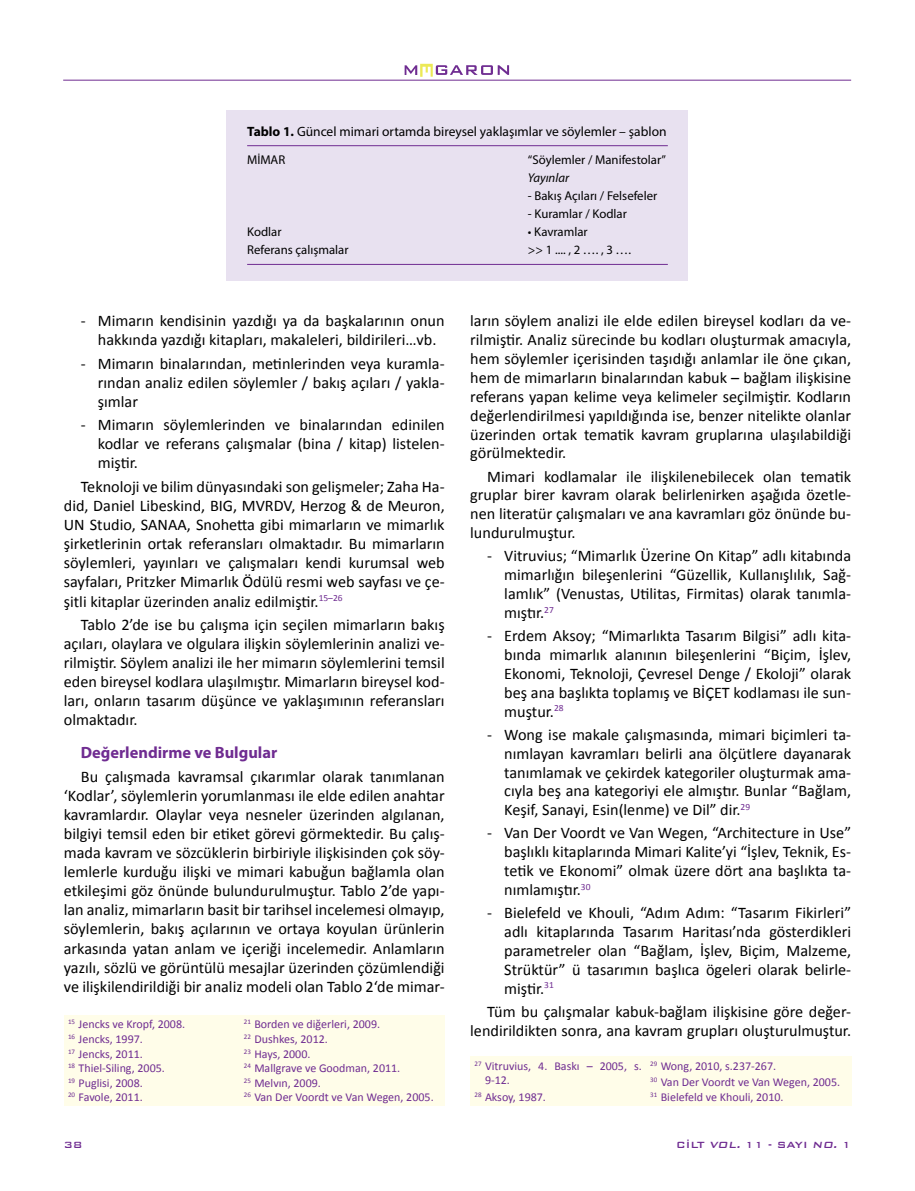
<style>
.page{position:relative;width:915px;height:1191px;background:#fff}
.page>*{position:absolute;margin:0;border:0;box-sizing:border-box;transform-origin:0 0}
.t1{font:700 16.35px "Myriad Pro";color:#6f2c91}
.t2{font:16.2px/18.9px "Calibri";color:#000;text-align:justify}
.t3{font:13.5px "Myriad Pro";color:#000}
.t4{font:12.75px "Myriad Pro";color:#000}
.t5{font:italic 12.75px "Myriad Pro";color:#000}
.t6{font:12px/14.5px "Calibri";color:#6f2c91}
.t7{font:500 12px "Bank Gothic BT";color:#6f2c91}
.s1{font-weight:700}
.s2{font-style:italic}
</style>
<div class="page">
<svg style="left:404px;top:64px;width:105px;height:13px"></svg>
<hr style="left:63px;top:80px;width:787px;height:1px;background:#6f2c91">
<div style="left:227px;top:111px;width:460px;height:170px;background:#e8e1f0"></div>
<hr style="left:247px;top:145px;width:420px;height:1px;background:#6f2c91">
<hr style="left:247px;top:264px;width:420px;height:1px;background:#6f2c91">
<div style="left:64px;top:1015px;width:175px;height:90px;background:#fffde9"></div>
<div style="left:470px;top:1056px;width:175px;height:49px;background:#fffde9"></div>
<div style="left:239px;top:1015px;width:205px;height:90px;background:#fffde9"></div>
<div style="left:645px;top:1056px;width:205px;height:49px;background:#fffde9"></div>
<p class="t3" style="left:247px;top:123px;width:421px"><span class="s1">Tablo 1.</span> Güncel mimari ortamda bireysel yaklaşımlar ve söylemler – şablon</p>
<p class="t4" style="left:247px;top:152px;width:40px">MİMAR</p>
<p class="t4" style="left:527px;top:152px;width:140px">“Söylemler / Manifestolar”</p>
<p class="t5" style="left:527px;top:170px;width:43px">Yayınlar</p>
<p class="t4" style="left:527px;top:188px;width:131px">- Bakış Açıları / Felsefeler</p>
<p class="t4" style="left:527px;top:206px;width:100px">- Kuramlar / Kodlar</p>
<p class="t4" style="left:247px;top:224px;width:36px">Kodlar</p>
<p class="t4" style="left:527px;top:224px;width:61px">• Kavramlar</p>
<p class="t4" style="left:247px;top:242px;width:103px">Referans çalışmalar</p>
<p class="t4" style="left:527px;top:242px;width:105px">&gt;&gt; 1 .... , 2 …. , 3 ….</p>
<p class="t2" style="left:81px;top:310px;width:365px;text-align:center">- Mimarın kendisinin yazdığı ya da başkalarının onun hakkında yazdığı kitapları, makaleleri, bildirileri…vb.</p>
<p class="t2" style="left:98px;top:353px;width:348px;text-indent:-17px">- Mimarın binalarından, metinlerinden veya kuramla&shy;rından analiz edilen söylemler / bakış açıları / yakla&shy;şımlar</p>
<p class="t2" style="left:98px;top:414px;width:348px;text-indent:-17px">- Mimarın söylemlerinden ve binalarından edinilen kodlar ve referans çalışmalar (bina / kitap) listelen&shy;miştir.</p>
<p class="t2" style="left:64px;top:476px;width:382px;text-indent:17px">Teknoloji ve bilim dünyasındaki son gelişmeler; Zaha Ha&shy;did, Daniel Libeskind, BIG, MVRDV, Herzog &amp; de Meuron, UN Studio, SANAA, Snohetta gibi mimarların ve mimarlık şirketlerinin ortak referansları olmaktadır. Bu mimarların söylemleri, yayınları ve çalışmaları kendi kurumsal web sayfaları, Pritzker Mimarlık Ödülü resmi web sayfası ve çe&shy;şitli kitaplar üzerinden analiz edilmiştir.<sup>15–26</sup></p>
<p class="t2" style="left:64px;top:614px;width:382px;text-indent:17px">Tablo 2’de ise bu çalışma için seçilen mimarların bakış açıları, olaylara ve olgulara ilişkin söylemlerinin analizi ve&shy;rilmiştir. Söylem analizi ile her mimarın söylemlerini temsil eden bireysel kodlara ulaşılmıştır. Mimarların bireysel kod&shy;ları, onların tasarım düşünce ve yaklaşımının referansları olmaktadır.</p>
<p class="t1" style="left:81px;top:742px;width:198px">Değerlendirme ve Bulgular</p>
<p class="t2" style="left:64px;top:766px;width:382px;text-indent:17px">Bu çalışmada kavramsal çıkarımlar olarak tanımlanan ‘Kodlar’, söylemlerin yorumlanması ile elde edilen anahtar kavramlardır. Olaylar veya nesneler üzerinden algılanan, bilgiyi temsil eden bir etiket görevi görmektedir. Bu çalış&shy;mada kavram ve sözcüklerin birbiriyle ilişkisinden çok söy&shy;lemlerle kurduğu ilişki ve mimari kabuğun bağlamla olan etkileşimi göz önünde bulundurulmuştur. Tablo 2’de yapı&shy;lan analiz, mimarların basit bir tarihsel incelemesi olmayıp, söylemlerin, bakış açılarının ve ortaya koyulan ürünlerin arkasında yatan anlam ve içeriği incelemedir. Anlamların yazılı, sözlü ve görüntülü mesajlar üzerinden çözümlendiği ve ilişkilendirildiği bir analiz modeli olan Tablo 2‘de mimar-</p>
<p class="t6" style="left:68px;top:1016px;width:118px"><sup>15</sup> Jencks ve Kropf, 2008.<br><sup>16</sup> Jencks, 1997.<br><sup>17</sup> Jencks, 2011.<br><sup>18</sup> Thiel-Siling, 2005.<br><sup>19</sup> Puglisi, 2008.<br><sup>20</sup> Favole, 2011.</p>
<p class="t6" style="left:244px;top:1016px;width:191px"><sup>21</sup> Borden ve diğerleri, 2009.<br><sup>22</sup> Dushkes, 2012.<br><sup>23</sup> Hays, 2000.<br><sup>24</sup> Mallgrave ve Goodman, 2011.<br><sup>25</sup> Melvın, 2009.<br><sup>26</sup> Van Der Voordt ve Van Wegen, 2005.</p>
<p class="t2" style="left:470px;top:311px;width:382px">ların söylem analizi ile elde edilen bireysel kodları da ve&shy;rilmiştir. Analiz sürecinde bu kodları oluşturmak amacıyla, hem söylemler içerisinden taşıdığı anlamlar ile öne çıkan, hem de mimarların binalarından kabuk – bağlam ilişkisine referans yapan kelime veya kelimeler seçilmiştir. Kodların değerlendirilmesi yapıldığında ise, benzer nitelikte olanlar üzerinden ortak tematik kavram gruplarına ulaşılabildiği görülmektedir.</p>
<p class="t2" style="left:470px;top:466px;width:382px;text-indent:17px">Mimari kodlamalar ile ilişkilenebilecek olan tematik gruplar birer kavram olarak belirlenirken aşağıda özetle&shy;nen literatür çalışmaları ve ana kavramları göz önünde bu&shy;lundurulmuştur.</p>
<p class="t2" style="left:504px;top:546px;width:348px;text-indent:-17px">- Vitruvius; “Mimarlık Üzerine On Kitap” adlı kitabında mimarlığın bileşenlerini “Güzellik, Kullanışlılık, Sağ&shy;lamlık” (Venustas, Utilitas, Firmitas) olarak tanımla&shy;mıştır.<sup>27</sup></p>
<p class="t2" style="left:504px;top:625px;width:348px;text-indent:-17px">- Erdem Aksoy; “Mimarlıkta Tasarım Bilgisi” adlı kita&shy;bında mimarlık alanının bileşenlerini “Biçim, İşlev, Ekonomi, Teknoloji, Çevresel Denge / Ekoloji” olarak beş ana başlıkta toplamış ve BİÇET kodlaması ile sun&shy;muştur.<sup>28</sup></p>
<p class="t2" style="left:504px;top:724px;width:348px;text-indent:-17px">- Wong ise makale çalışmasında, mimari biçimleri ta&shy;nımlayan kavramları belirli ana ölçütlere dayanarak tanımlamak ve çekirdek kategoriler oluşturmak ama&shy;cıyla beş ana kategoriyi ele almıştır. Bunlar “Bağlam, Keşif, Sanayi, Esin(lenme) ve Dil” dir.<sup>29</sup></p>
<p class="t2" style="left:504px;top:823px;width:348px;text-indent:-17px">- Van Der Voordt ve Van Wegen, “Architecture in Use” başlıklı kitaplarında Mimari Kalite’yi “İşlev, Teknik, Es&shy;tetik ve Ekonomi” olmak üzere dört ana başlıkta ta&shy;nımlamıştır.<sup>30</sup></p>
<p class="t2" style="left:504px;top:902px;width:348px;text-indent:-17px">- Bielefeld ve Khouli, “Adım Adım: “Tasarım Fikirleri” adlı kitaplarında Tasarım Haritası’nda gösterdikleri parametreler olan “Bağlam, İşlev, Biçim, Malzeme, Strüktür” ü tasarımın başlıca ögeleri olarak belirle&shy;miştir.<sup>31</sup></p>
<p class="t2" style="left:470px;top:1001px;width:382px;text-align:right">Tüm bu çalışmalar kabuk-bağlam ilişkisine göre değer&shy;lendirildikten sonra, ana kavram grupları oluşturulmuştur.</p>
<p class="t6" style="left:485px;top:1057px;width:158px;text-indent:-10px"><sup>27</sup> Vitruvius, 4. Baskı – 2005, s.<br>9-12.</p>
<p class="t6" style="left:474px;top:1089px;width:73px"><sup>28</sup> Aksoy, 1987.</p>
<p class="t6" style="left:650px;top:1057px;width:191px;line-height:15.8px"><sup>29</sup> Wong, 2010, s.237-267.<br><sup>30</sup> Van Der Voordt ve Van Wegen, 2005.<br><sup>31</sup> Bielefeld ve Khouli, 2010.</p>
<p class="t7" style="left:64px;top:1138px;width:20px">38</p>
<p class="t7" style="left:676px;top:1138px;width:176px">CİLT <span class="s2">VOL.</span> 11 - SAYI <span class="s2">NO.</span> 1</p>
</div>
